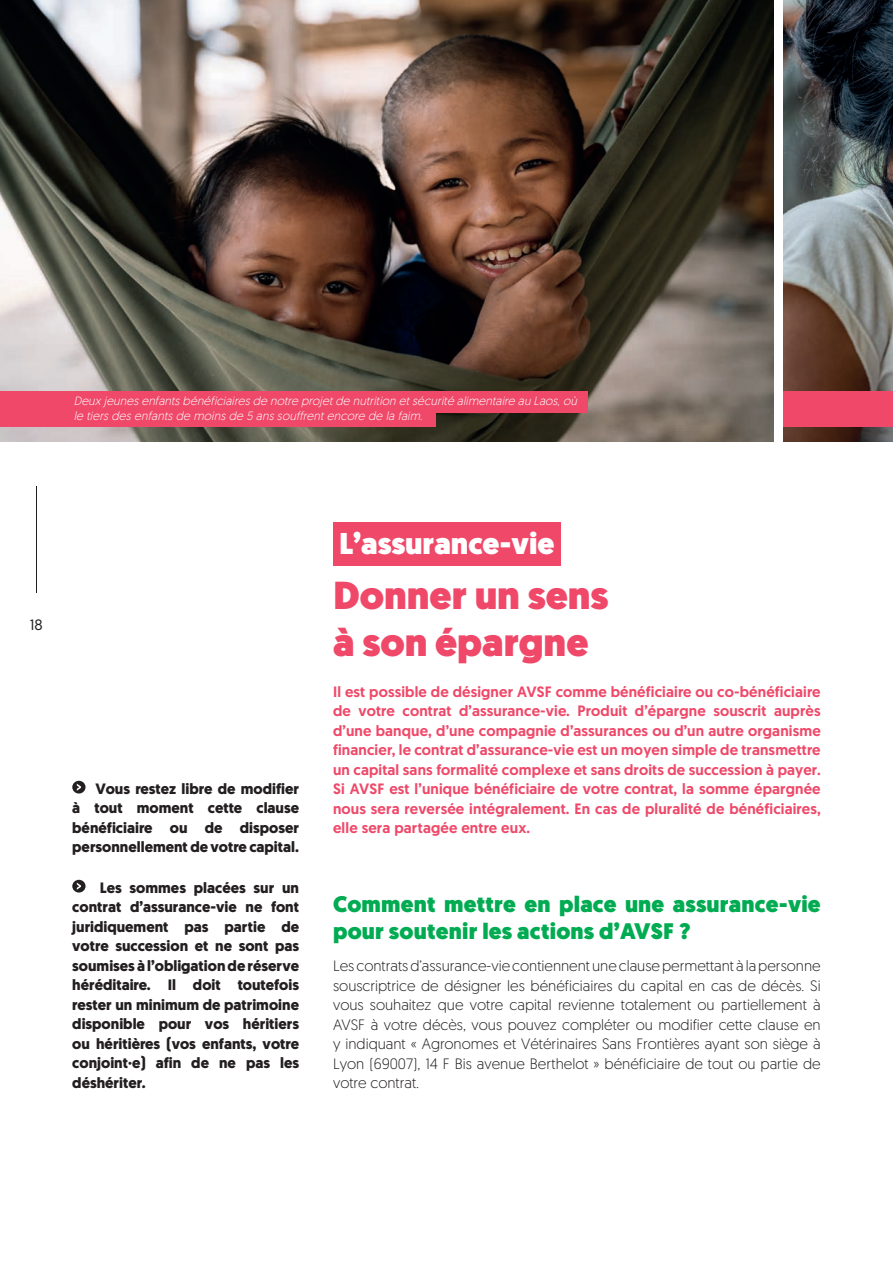
<style>
.page{position:relative;width:893px;height:1263px;background:#fff}
.page>*{position:absolute;margin:0;border:0;box-sizing:border-box;transform-origin:0 0}
.t1{font:900 39px/46.8px "Geomanist";color:#ef4869}
.t2{font:900 30px "Geomanist";color:#fff}
.t3{font:900 22.5px/27px "Geomanist";letter-spacing:.01em;color:#00ab51}
.t4{font:500 15px/19.5px "Geomanist";letter-spacing:.01em;color:#ef4869;text-align:justify}
.t5{font:300 15px/19.5px "Geomanist";color:#231f20;text-align:justify}
.t6{font:700 15px/19.5px "Geomanist";color:#231f20;text-align:justify}
.t7{font:15px "Geomanist";color:#231f20}
.t8{font:italic 300 12px/15px "Geomanist";color:#fff}
</style>
<div class="page">
<hr style="left:36px;top:486px;width:1px;height:106px;background:#231f20">
<img style="left:0;top:0;width:774px;height:442px">
<img style="left:784px;top:0;width:109px;height:442px">
<div style="left:333px;top:522px;width:228px;height:43px;background:#ef4869"></div>
<div style="left:784px;top:391px;width:109px;height:22px;background:#ef4869"></div>
<div style="left:784px;top:405px;width:109px;height:22px;background:#ef4869"></div>
<div style="left:0;top:391px;width:588px;height:22px;background:#ef4869"></div>
<div style="left:0;top:405px;width:436px;height:22px;background:#ef4869"></div>
<svg style="left:72px;top:781px;width:14px;height:12px"></svg>
<svg style="left:77px;top:784px;width:4px;height:7px"></svg>
<svg style="left:72px;top:880px;width:14px;height:12px"></svg>
<svg style="left:77px;top:883px;width:4px;height:7px"></svg>
<p class="t8" style="left:74px;top:393px;width:508px">Deux jeunesenfantsbénéficiairesde notre projetde nutrition etsécurité alimentaire au Laos,où le tiersdesenfantsde moinsde 5 anssouffrentencore de la faim.</p>
<p class="t7" style="left:30px;top:615px;width:14px">18</p>
<p class="t6" style="left:72px;top:778px;width:228px;text-indent:23px">Vous restez libre de modifier à tout moment cette clause bénéficiaire ou de disposer personnellement de votre capital.</p>
<p class="t6" style="left:72px;top:877px;width:228px;text-indent:28px">Les sommes placées sur un contrat d’assurance-vie ne font juridiquement pas partie de votre succession et ne sont pas soumises à l’obligation de réserve héréditaire. Il doit toutefois rester un minimum de patrimoine disponible pour vos héritiers ou héritières (vos enfants, votre conjoint·e) afin de ne pas les déshériter.</p>
<h2 class="t2" style="left:339px;top:523px;width:217px">L’assurance-vie</h2>
<h1 class="t1" style="left:333px;top:572px;width:277px">Donner un sens à son épargne</h1>
<p class="t4" style="left:333px;top:682px;width:489px">Il est possible de désigner AVSF comme bénéficiaire ou co-bénéficiaire de votre contrat d’assurance-vie. Produit d’épargne souscrit auprès d’une banque, d’une compagnie d’assurances ou d’un autre organisme financier, le contrat d’assurance-vie est un moyen simple de transmettre un capital sans formalité complexe et sans droits de succession à payer.<br>Si AVSF est l’unique bénéficiaire de votre contrat, la somme épargnée nous sera reversée intégralement. En cas de pluralité de bénéficiaires, elle sera partagée entre eux.</p>
<h3 class="t3" style="left:333px;top:891px;width:489px">Comment mettre en place une assurance-vie pour soutenir les actions d’AVSF ?</h3>
<p class="t5" style="left:333px;top:956px;width:489px">Les contrats d’assurance-vie contiennent une clause permettant à la personne souscriptrice de désigner les bénéficiaires du capital en cas de décès. Si vous souhaitez que votre capital revienne totalement ou partiellement à AVSF à votre décès, vous pouvez compléter ou modifier cette clause en y indiquant « Agronomes et Vétérinaires Sans Frontières ayant son siège à Lyon (69007), 14 F Bis avenue Berthelot » bénéficiaire de tout ou partie de votre contrat.</p>
</div>
